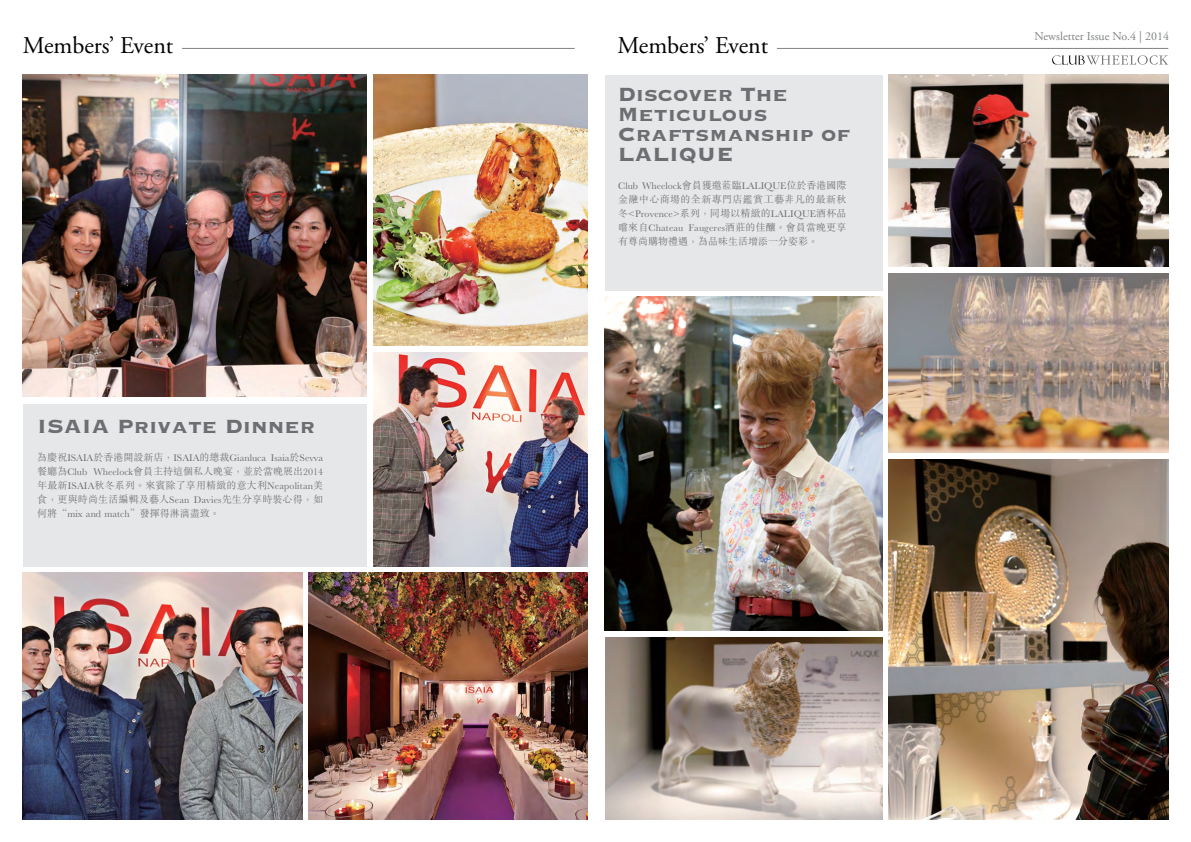
<style>
.page{position:relative;width:1191px;height:842px;background:#fff}
.page>*{position:absolute;margin:0;border:0;box-sizing:border-box;transform-origin:0 0}
.t1{font:700 25px/20px "Copperplate";color:#6d6e71}
.t2{font:24px "Adobe Garamond Pro";color:#000}
.t3{font:12px "Adobe Garamond Pro";color:#808284}
.t4{font:300 10px/14px "M Sung HK";letter-spacing:.01em;color:#6d6e71;text-align:justify}
</style>
<div class="page">
<img style="left:23px;top:573px;width:279px;height:246px">
<img style="left:308px;top:573px;width:280px;height:246px">
<img style="left:23px;top:75px;width:343px;height:321px">
<img style="left:374px;top:75px;width:214px;height:271px">
<img style="left:374px;top:353px;width:214px;height:213px">
<div style="left:23px;top:404px;width:343px;height:162px;background:#e6e7e8"></div>
<img style="left:889px;top:75px;width:279px;height:191px">
<img style="left:605px;top:297px;width:277px;height:334px">
<img style="left:605px;top:637px;width:277px;height:182px">
<img style="left:889px;top:273px;width:279px;height:179px">
<img style="left:889px;top:459px;width:279px;height:360px">
<div style="left:605px;top:75px;width:277px;height:215px;background:#e6e7e8"></div>
<svg style="left:1052px;top:55px;width:116px;height:10px"></svg>
<hr style="left:777px;top:48px;width:391px;height:1px;background:#808284">
<hr style="left:182px;top:48px;width:392px;height:1px;background:#808284">
<h2 class="t2" style="left:23px;top:31px;width:152px">Members’ Event</h2>
<h1 class="t1" style="left:37px;top:415px;width:279px">ISAIA Private Dinner</h1>
<p class="t4" style="left:37px;top:450px;width:287px">為慶祝ISAIA於香港開設新店，ISAIA的總裁Gianluca Isaia於Sevva餐廳為Club Wheelock會員主持這個私人晚宴，並於當晚展出2014年最新ISAIA秋冬系列。來賓除了享用精緻的意大利Neapolitan美食，更與時尚生活編輯及藝人Sean Davies先生分享時裝心得，如何將“mix and match”發揮得淋漓盡致。</p>
<h2 class="t2" style="left:617px;top:31px;width:152px">Members’ Event</h2>
<p class="t3" style="left:1034px;top:29px;width:136px">Newsletter Issue No.4 | 2014</p>
<h1 class="t1" style="left:617px;top:83px;width:234px">Discover The<br>Meticulous<br>Craftsmanship of<br>LALIQUE</h1>
<p class="t4" style="left:618px;top:178px;width:230px">Club Wheelock會員獲邀蒞臨LALIQUE位於香港國際金融中心商場的全新專門店鑑賞工藝非凡的最新秋冬&lt;Provence&gt;系列，同場以精緻的LALIQUE酒杯品嚐來自Chateau Faugeres酒莊的佳釀。會員當晚更享有尊尚購物禮遇，為品味生活增添一分姿彩。</p>
</div>
